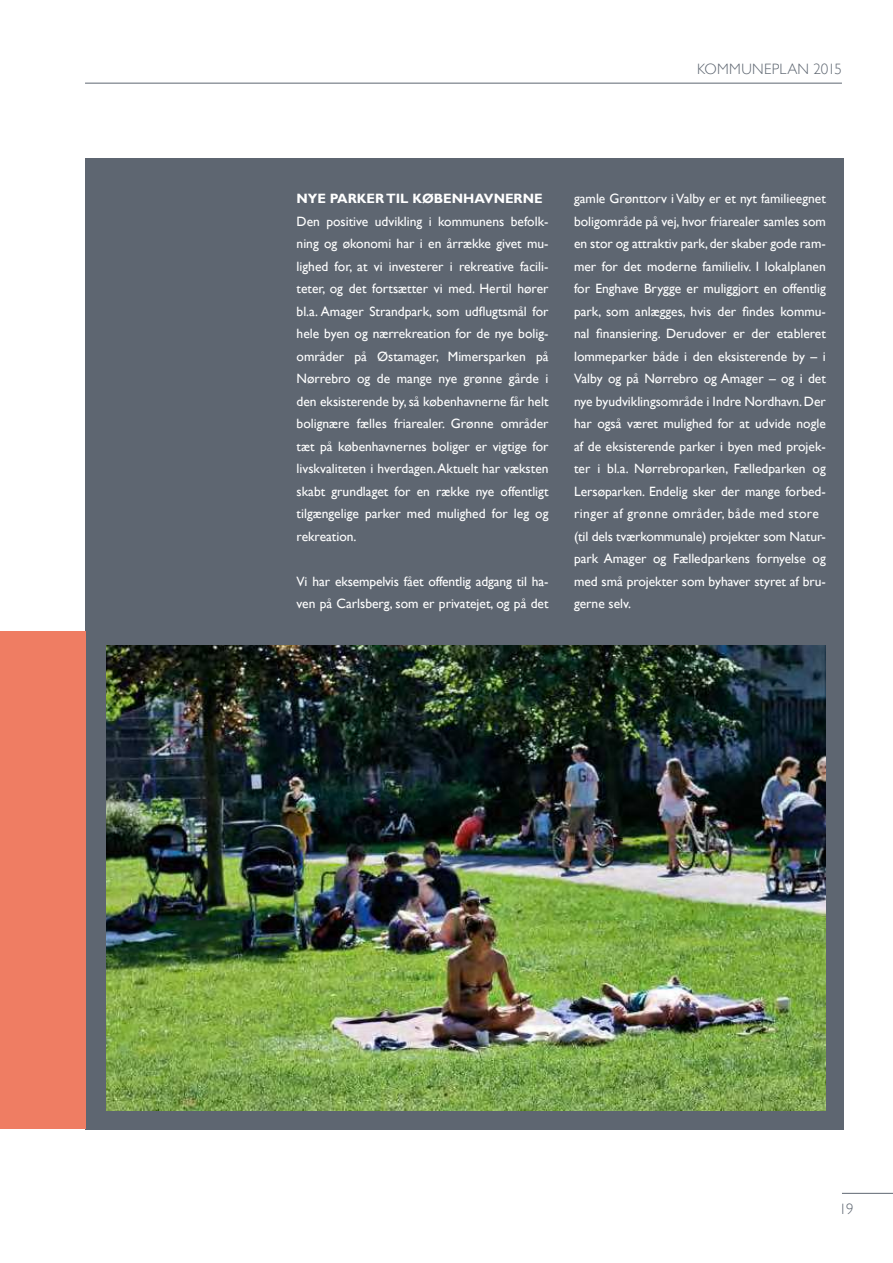
<style>
.page{position:relative;width:893px;height:1263px;background:#fff}
.page>*{position:absolute;margin:0;border:0;box-sizing:border-box;transform-origin:0 0}
.t1{font:300 15px "Gill Sans";letter-spacing:.015em;color:#5e6671}
.t2{font:13.5px/22.5px "Gill Sans";color:#fff}
.t3{font:700 13.5px "Gill Sans";color:#fff}
</style>
<div class="page">
<div style="left:85px;top:159px;width:758px;height:971px;background:#5e6671"></div>
<img style="left:106px;top:645px;width:720px;height:465px">
<div style="left:0;top:631px;width:85px;height:498px;background:#ef7d63"></div>
<hr style="left:85px;top:83px;width:757px;height:1px;background:#5e6671">
<hr style="left:842px;top:1193px;width:51px;height:1px;background:#5e6671">
<p class="t1" style="left:697px;top:63px;width:146px">KOMMUNEPLAN 2015</p>
<p class="t3" style="left:297px;top:192px;width:248px">NYE PARKER TIL KØBENHAVNERNE</p>
<p class="t2" style="left:297px;top:211px;width:253px;text-align:justify">Den positive udvikling i kommunens befolk&shy;ning og økonomi har i en årrække givet mu&shy;lighed for, at vi investerer i rekreative facili&shy;teter, og det fortsætter vi med. Hertil hører bl.a. Amager Strandpark, som udflugtsmål for hele byen og nærrekreation for de nye bolig&shy;områder på Østamager, Mimersparken på Nørrebro og de mange nye grønne gårde i den eksisterende by, så københavnerne får helt bolignære fælles friarealer. Grønne områder tæt på københavnernes boliger er vigtige for livskvaliteten i hverdagen. Aktuelt har væksten skabt grundlaget for en række nye offentligt tilgængelige parker med mulighed for leg og rekreation.</p>
<p class="t2" style="left:297px;top:571px;width:253px">Vi har eksempelvis fået offentlig adgang til ha&shy;ven på Carlsberg, som er privatejet, og på det</p>
<p class="t2" style="left:574px;top:188px;width:253px">gamle Grønttorv i Valby er et nyt familieegnet boligområde på vej, hvor friarealer samles som en stor og attraktiv park, der skaber gode ram&shy;mer for det moderne familieliv. I lokalplanen for Enghave Brygge er muliggjort en offentlig park, som anlægges, hvis der findes kommu&shy;nal finansiering. Derudover er der etableret lommeparker både i den eksisterende by – i Valby og på Nørrebro og Amager – og i det nye byudviklingsområde i Indre Nordhavn. Der har også været mulighed for at udvide nogle af de eksisterende parker i byen med projek&shy;ter i bl.a. Nørrebroparken, Fælledparken og Lersøparken. Endelig sker der mange forbed&shy;ringer af grønne områder, både med store (til dels tværkommunale) projekter som Natur&shy;park Amager og Fælledparkens fornyelse og med små projekter som byhaver styret af bru&shy;gerne selv.</p>
<p class="t1" style="left:839px;top:1200px;width:16px">19</p>
</div>
